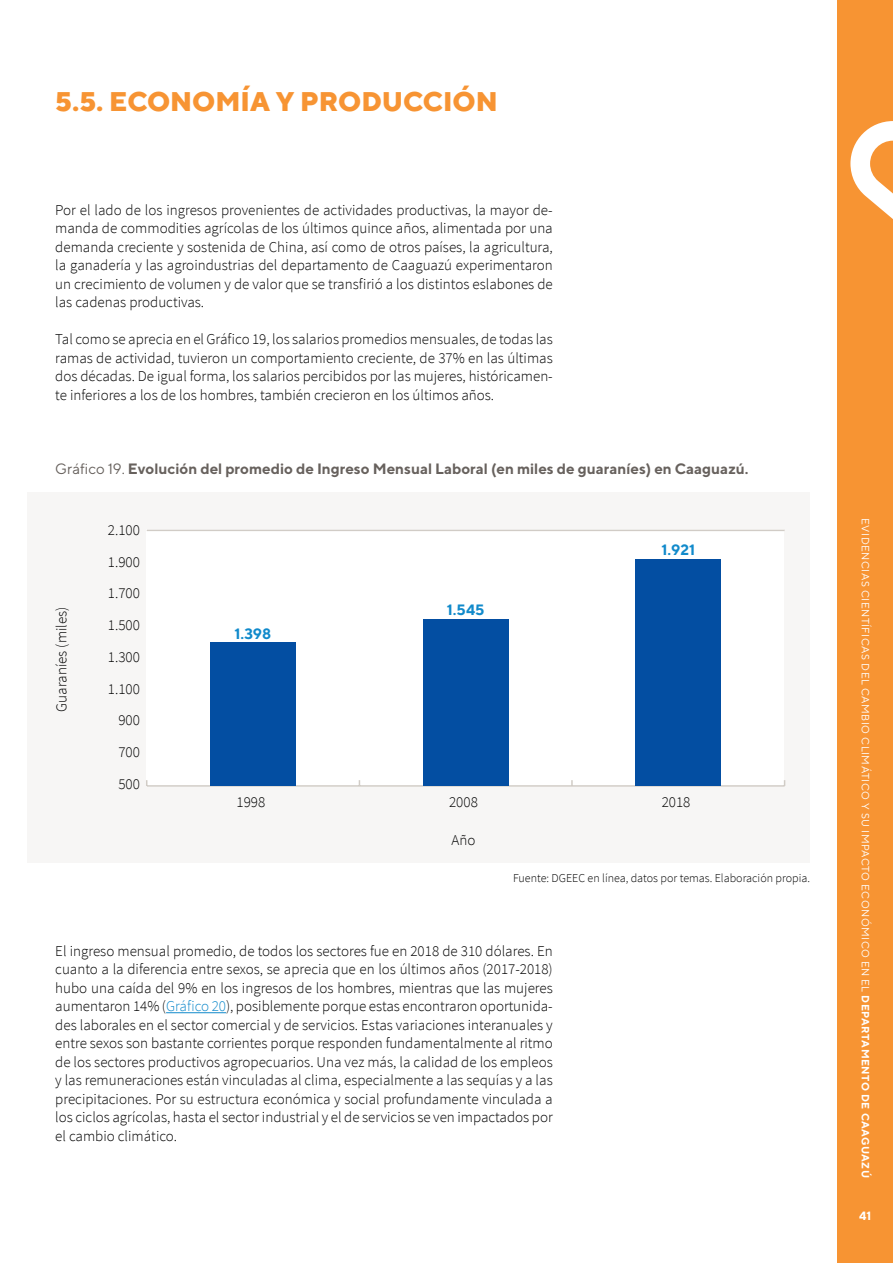
<style>
.page{position:relative;width:893px;height:1263px;background:#fff}
.page>*{position:absolute;margin:0;border:0;box-sizing:border-box;transform-origin:0 0}
.titulo_1_1{font:800 27px "TT Norms";color:#f79433}
.Texto_corrido{font:300 15px/18.5px "Source Sans Pro";color:#000;text-align:justify}
.Texto_corrido-2{font:700 15px "TT Norms";color:#67615d}
.Texto_corrido-3{font:700 15px "TT Norms";color:#118acb}
.footnotes{font:300 12px "Source Sans Pro";color:#000}
.t1{font:700 12px "TT Norms";color:#fff}
.t2{font:10.5px "TT Norms";letter-spacing:.05em;color:#fff}
.s1{font-weight:400}
.s2{color:#118acb}
.s3{font-weight:700}
</style>
<div class="page">
<hr style="left:166px;top:1012px;width:60px;height:1px;background:#118acb">
<div style="left:28px;top:493px;width:782px;height:370px;background:#f7f6f5"></div>
<div style="left:146px;top:530px;width:638px;height:257px;background:#fff"></div>
<hr style="left:147px;top:785px;width:638px;height:2px;background:#d1ccc6">
<hr style="left:147px;top:530px;width:638px;height:1px;background:#d1ccc6">
<div style="left:636px;top:559px;width:85px;height:227px;background:#034ea2"></div>
<div style="left:423px;top:619px;width:85px;height:167px;background:#034ea2"></div>
<div style="left:210px;top:643px;width:85px;height:143px;background:#034ea2"></div>
<div style="left:838px;top:0;width:55px;height:1263px;background:#f79433"></div>
<svg style="left:850px;top:121px;width:43px;height:98px"></svg>
<p class="titulo_1_1" style="left:55px;top:84px;width:444px">5.5. ECONOMÍA Y PRODUCCIÓN</p>
<p class="Texto_corrido" style="left:55px;top:201px;width:499px">Por el lado de los ingresos provenientes de actividades productivas, la mayor de&shy;manda de commodities agrícolas de los últimos quince años, alimentada por una demanda creciente y sostenida de China, así como de otros países, la agricultura, la ganadería y las agroindustrias del departamento de Caaguazú experimentaron un crecimiento de volumen y de valor que se transfirió a los distintos eslabones de las cadenas productivas.</p>
<p class="Texto_corrido" style="left:55px;top:330px;width:499px">Tal como se aprecia en el Gráfico 19, los salarios promedios mensuales, de todas las ramas de actividad, tuvieron un comportamiento creciente, de 37% en las últimas dos décadas. De igual forma, los salarios percibidos por las mujeres, históricamen&shy;te inferiores a los de los hombres, también crecieron en los últimos años.</p>
<p class="Texto_corrido-2" style="left:55px;top:459px;width:695px"><span class="s1">Gráfico 19.</span> Evolución del promedio de Ingreso Mensual Laboral (en miles de guaraníes) en Caaguazú.</p>
<p class="Texto_corrido" style="left:52px;top:712px;width:106px;rotate:-90deg">Guaraníes (miles)</p>
<p class="Texto_corrido" style="left:108px;top:521px;width:34px">2.100</p>
<p class="Texto_corrido" style="left:108px;top:553px;width:34px">1.900</p>
<p class="Texto_corrido" style="left:108px;top:584px;width:34px">1.700</p>
<p class="Texto_corrido" style="left:108px;top:616px;width:34px">1.500</p>
<p class="Texto_corrido" style="left:108px;top:648px;width:34px">1.300</p>
<p class="Texto_corrido" style="left:108px;top:680px;width:34px">1.100</p>
<p class="Texto_corrido" style="left:118px;top:711px;width:23px">900</p>
<p class="Texto_corrido" style="left:118px;top:743px;width:23px">700</p>
<p class="Texto_corrido" style="left:118px;top:775px;width:23px">500</p>
<p class="Texto_corrido-3" style="left:235px;top:624px;width:38px">1.398</p>
<p class="Texto_corrido-3" style="left:447px;top:600px;width:39px">1.545</p>
<p class="Texto_corrido-3" style="left:661px;top:541px;width:35px">1.921</p>
<p class="Texto_corrido" style="left:236px;top:793px;width:30px">1998</p>
<p class="Texto_corrido" style="left:449px;top:793px;width:30px">2008</p>
<p class="Texto_corrido" style="left:662px;top:793px;width:30px">2018</p>
<p class="Texto_corrido" style="left:452px;top:830px;width:25px">Año</p>
<p class="footnotes" style="left:513px;top:870px;width:298px">Fuente: DGEEC en línea, datos por temas. Elaboración propia.</p>
<p class="Texto_corrido" style="left:55px;top:941px;width:499px">El ingreso mensual promedio, de todos los sectores fue en 2018 de 310 dólares. En cuanto a la diferencia entre sexos, se aprecia que en los últimos años (2017-2018) hubo una caída del 9% en los ingresos de los hombres, mientras que las mujeres aumentaron 14% (<span class="s2">Gráfico 20</span>), posiblemente porque estas encontraron oportunida&shy;des laborales en el sector comercial y de servicios. Estas variaciones interanuales y entre sexos son bastante corrientes porque responden fundamentalmente al ritmo de los sectores productivos agropecuarios. Una vez más, la calidad de los empleos y las remuneraciones están vinculadas al clima, especialmente a las sequías y a las precipitaciones. Por su estructura económica y social profundamente vinculada a los ciclos agrícolas, hasta el sector industrial y el de servicios se ven impactados por el cambio climático.</p>
<p class="t2" style="left:872px;top:518px;width:661px;rotate:90deg">EVIDENCIAS CIENTÍFICAS DEL CAMBIO CLIMÁTICO Y SU IMPACTO ECONÓMICO EN EL <span class="s3">DEPARTAMENTO DE CAAGUAZÚ</span></p>
<p class="t1" style="left:859px;top:1209px;width:14px">41</p>
<p class="t1" style="left:855px;top:1209px;width:14px">41</p>
</div>
